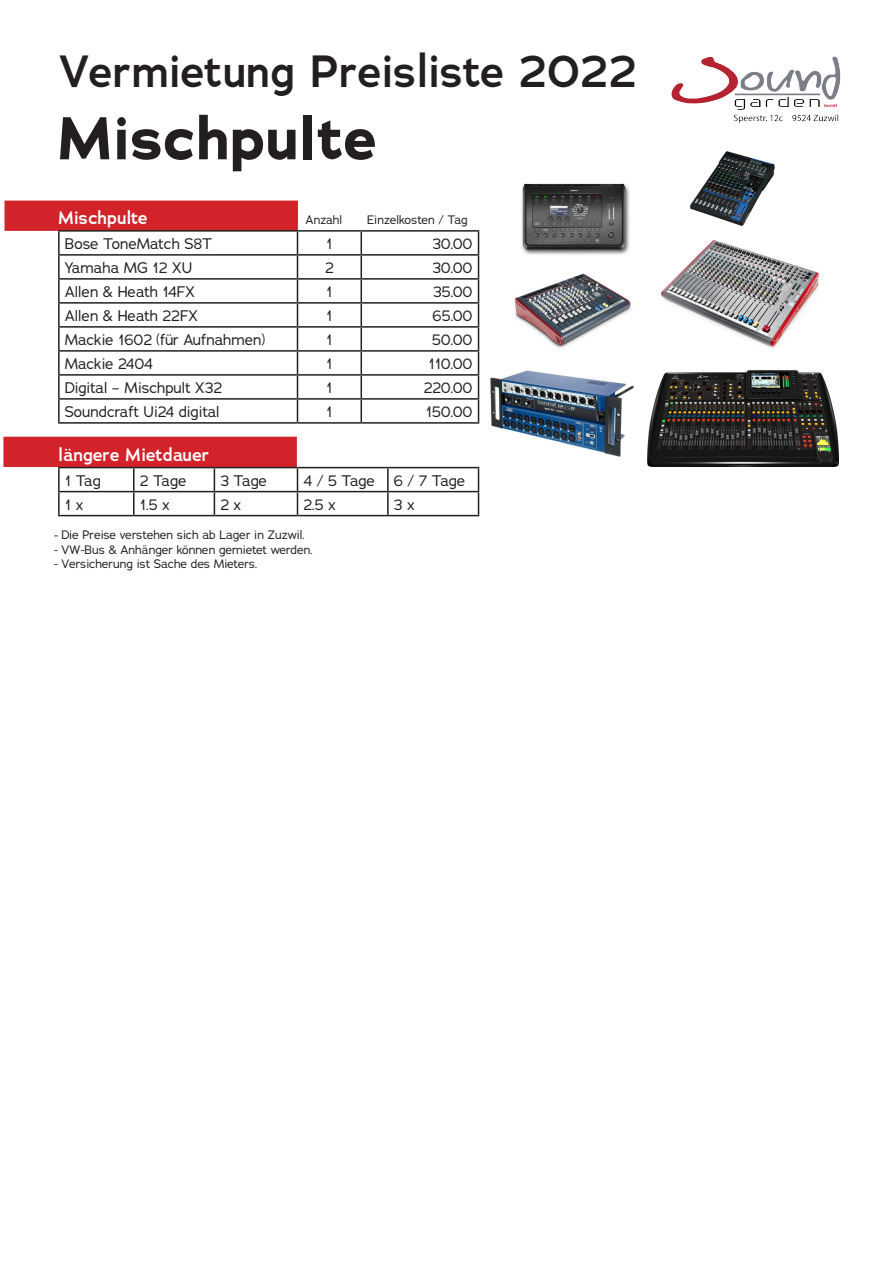
<style>
.page{position:relative;width:893px;height:1263px;background:#fff}
.page>*{position:absolute;margin:0;border:0;box-sizing:border-box;transform-origin:0 0}
.t1{font:700 60px "Adrianna";color:#231f20}
.t2{font:600 45px "Adrianna";color:#231f20}
.t3{font:600 18px "Adrianna";color:#fff}
.t4{font:15px "Adrianna";color:#231f20}
.t5{font:12px "Adrianna";color:#231f20}
.s1{font-family:"Arial"}
</style>
<div class="page">
<div style="left:5px;top:201px;width:293px;height:30px;background:#d2222a"></div>
<div style="left:3px;top:437px;width:294px;height:30px;background:#d2222a;border:2px solid #d2222a"></div>
<hr style="left:58px;top:230px;width:239px;height:2px;background:#231f20">
<hr style="left:58px;top:232px;width:2px;height:22px;background:#231f20">
<hr style="left:297px;top:230px;width:64px;height:2px;background:#231f20">
<hr style="left:361px;top:230px;width:118px;height:2px;background:#231f20">
<hr style="left:58px;top:254px;width:239px;height:2px;background:#231f20">
<hr style="left:58px;top:256px;width:2px;height:22px;background:#231f20">
<hr style="left:297px;top:254px;width:64px;height:2px;background:#231f20">
<hr style="left:361px;top:254px;width:118px;height:2px;background:#231f20">
<hr style="left:58px;top:278px;width:239px;height:2px;background:#231f20">
<hr style="left:58px;top:280px;width:2px;height:22px;background:#231f20">
<hr style="left:297px;top:278px;width:64px;height:2px;background:#231f20">
<hr style="left:361px;top:278px;width:118px;height:2px;background:#231f20">
<hr style="left:58px;top:302px;width:239px;height:2px;background:#231f20">
<hr style="left:58px;top:304px;width:2px;height:22px;background:#231f20">
<hr style="left:297px;top:302px;width:64px;height:2px;background:#231f20">
<hr style="left:361px;top:302px;width:118px;height:2px;background:#231f20">
<hr style="left:58px;top:326px;width:239px;height:2px;background:#231f20">
<hr style="left:58px;top:328px;width:2px;height:22px;background:#231f20">
<hr style="left:297px;top:326px;width:64px;height:2px;background:#231f20">
<hr style="left:361px;top:326px;width:118px;height:2px;background:#231f20">
<hr style="left:58px;top:350px;width:239px;height:2px;background:#231f20">
<hr style="left:58px;top:352px;width:2px;height:22px;background:#231f20">
<hr style="left:297px;top:350px;width:64px;height:2px;background:#231f20">
<hr style="left:361px;top:350px;width:118px;height:2px;background:#231f20">
<hr style="left:58px;top:374px;width:239px;height:2px;background:#231f20">
<hr style="left:58px;top:376px;width:2px;height:22px;background:#231f20">
<hr style="left:297px;top:374px;width:64px;height:2px;background:#231f20">
<hr style="left:361px;top:374px;width:118px;height:2px;background:#231f20">
<hr style="left:58px;top:398px;width:239px;height:2px;background:#231f20">
<hr style="left:58px;top:400px;width:2px;height:22px;background:#231f20">
<hr style="left:297px;top:398px;width:64px;height:2px;background:#231f20">
<svg style="left:297px;top:232px;width:1px;height:190px"></svg>
<hr style="left:361px;top:398px;width:118px;height:2px;background:#231f20">
<svg style="left:361px;top:232px;width:1px;height:190px"></svg>
<svg style="left:478px;top:232px;width:1px;height:190px"></svg>
<hr style="left:58px;top:422px;width:239px;height:2px;background:#231f20">
<hr style="left:297px;top:422px;width:64px;height:2px;background:#231f20">
<hr style="left:361px;top:422px;width:118px;height:2px;background:#231f20">
<hr style="left:58px;top:467px;width:76px;height:1px;background:#231f20">
<hr style="left:58px;top:468px;width:2px;height:23px;background:#231f20">
<hr style="left:134px;top:467px;width:80px;height:1px;background:#231f20">
<hr style="left:133px;top:468px;width:2px;height:23px;background:#231f20">
<hr style="left:214px;top:467px;width:83px;height:1px;background:#231f20">
<hr style="left:297px;top:467px;width:91px;height:1px;background:#231f20">
<hr style="left:388px;top:467px;width:91px;height:1px;background:#231f20">
<hr style="left:387px;top:468px;width:2px;height:23px;background:#231f20">
<hr style="left:58px;top:491px;width:76px;height:1px;background:#231f20">
<hr style="left:58px;top:492px;width:2px;height:23px;background:#231f20">
<hr style="left:134px;top:491px;width:80px;height:1px;background:#231f20">
<hr style="left:133px;top:492px;width:2px;height:23px;background:#231f20">
<hr style="left:214px;top:491px;width:83px;height:1px;background:#231f20">
<svg style="left:214px;top:468px;width:1px;height:47px"></svg>
<hr style="left:297px;top:491px;width:91px;height:1px;background:#231f20">
<svg style="left:297px;top:468px;width:1px;height:47px"></svg>
<hr style="left:388px;top:491px;width:91px;height:1px;background:#231f20">
<hr style="left:387px;top:492px;width:2px;height:23px;background:#231f20">
<svg style="left:478px;top:468px;width:1px;height:47px"></svg>
<hr style="left:58px;top:515px;width:76px;height:1px;background:#231f20">
<hr style="left:134px;top:515px;width:80px;height:1px;background:#231f20">
<hr style="left:214px;top:515px;width:83px;height:1px;background:#231f20">
<hr style="left:297px;top:515px;width:91px;height:1px;background:#231f20">
<hr style="left:388px;top:515px;width:91px;height:1px;background:#231f20">
<img style="left:514px;top:273px;width:117px;height:75px">
<img style="left:647px;top:370px;width:192px;height:97px">
<img style="left:690px;top:151px;width:85px;height:76px">
<img style="left:662px;top:241px;width:156px;height:107px">
<img style="left:521px;top:183px;width:109px;height:72px">
<img style="left:491px;top:370px;width:143px;height:87px">
<img style="left:671px;top:56px;width:170px;height:67px">
<p class="t2" style="left:58px;top:43px;width:581px">Vermietung Preisliste 2022</p>
<p class="t1" style="left:58px;top:98px;width:321px">Mischpulte</p>
<p class="t3" style="left:58px;top:206px;width:91px">Mischpulte</p>
<p class="t5" style="left:306px;top:212px;width:38px">Anzahl</p>
<p class="t5" style="left:367px;top:212px;width:102px">Einzelkosten / Tag</p>
<p class="t4" style="left:65px;top:234px;width:149px">Bose ToneMatch S8T</p>
<p class="t4" style="left:326px;top:234px;width:8px">1</p>
<p class="t4" style="left:432px;top:234px;width:42px">30.00</p>
<p class="t4" style="left:65px;top:258px;width:129px">Yamaha MG 12 XU</p>
<p class="t4" style="left:325px;top:258px;width:10px">2</p>
<p class="t4" style="left:432px;top:258px;width:42px">30.00</p>
<p class="t4" style="left:65px;top:282px;width:132px">Allen &amp; Heath 14FX</p>
<p class="t4" style="left:326px;top:282px;width:8px">1</p>
<p class="t4" style="left:433px;top:282px;width:41px">35.00</p>
<p class="t4" style="left:65px;top:306px;width:135px">Allen &amp; Heath 22FX</p>
<p class="t4" style="left:326px;top:306px;width:8px">1</p>
<p class="t4" style="left:433px;top:306px;width:41px">65.00</p>
<p class="t4" style="left:65px;top:330px;width:202px">Mackie 1602 (für Aufnahmen)</p>
<p class="t4" style="left:326px;top:330px;width:8px">1</p>
<p class="t4" style="left:432px;top:330px;width:42px">50.00</p>
<p class="t4" style="left:65px;top:354px;width:90px">Mackie 2404</p>
<p class="t4" style="left:326px;top:354px;width:8px">1</p>
<p class="t4" style="left:428px;top:354px;width:46px">110.00</p>
<p class="t4" style="left:65px;top:378px;width:159px">Digital – Mischpult X32</p>
<p class="t4" style="left:326px;top:378px;width:8px">1</p>
<p class="t4" style="left:424px;top:378px;width:50px">220.00</p>
<p class="t4" style="left:65px;top:402px;width:156px">Soundcraft Ui24 digital</p>
<p class="t4" style="left:326px;top:402px;width:8px">1</p>
<p class="t4" style="left:426px;top:402px;width:48px">150.00</p>
<p class="t3" style="left:58px;top:443px;width:153px">längere Mietdauer</p>
<p class="t4" style="left:65px;top:471px;width:38px">1 Tag</p>
<p class="t4" style="left:140px;top:471px;width:48px">2 Tage</p>
<p class="t4" style="left:220px;top:471px;width:48px">3 Tage</p>
<p class="t4" style="left:303px;top:471px;width:73px">4 / 5 Tage</p>
<p class="t4" style="left:394px;top:471px;width:73px">6 / 7 Tage</p>
<p class="t4" style="left:65px;top:495px;width:20px">1 x</p>
<p class="t4" style="left:140px;top:495px;width:32px">1.5 x</p>
<p class="t4" style="left:220px;top:495px;width:22px">2 x</p>
<p class="t4" style="left:303px;top:495px;width:34px">2.5 x</p>
<p class="t4" style="left:394px;top:495px;width:22px">3 x</p>
<p class="t5" style="left:54px;top:527px;width:252px"><span class="s1">-</span> Die Preise verstehen sich ab Lager in Zuzwil.</p>
<p class="t5" style="left:54px;top:542px;width:260px">- VW-Bus &amp; Anhänger können gemietet werden.</p>
<p class="t5" style="left:54px;top:556px;width:205px">- Versicherung ist Sache des Mieters.</p>
</div>
